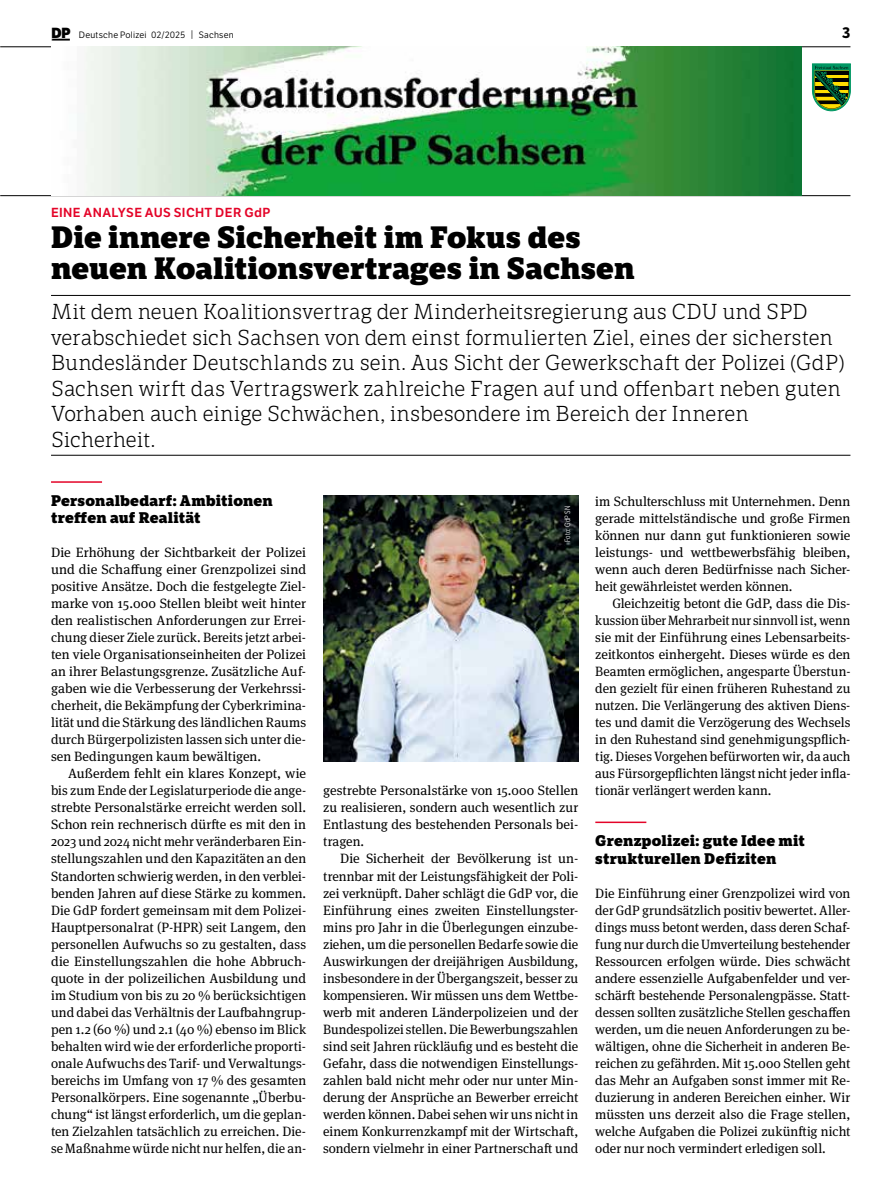
<style>
.page{position:relative;width:893px;height:1191px;background:#fff}
.page>*{position:absolute;margin:0;border:0;box-sizing:border-box;transform-origin:0 0}
.t1{font:800 30px/30.9px "LFT Etica Sheriff";letter-spacing:.005em;color:#000}
.t2{font:300 21px/25.5px "LFT Etica Sheriff";letter-spacing:-.01em;color:#000}
.t3{font:800 15px/17px "LFT Etica Sheriff";letter-spacing:.01em;color:#000}
.t4{font:700 15px "LFT Etica";color:#000}
.t5{font:13.5px/17px "Meta Serif Pro";color:#000;text-align:justify}
.t6{font:12.75px "LFT Etica SB";letter-spacing:.03em;color:#e40428}
.t7{font:9px "LFT Etica Bk";letter-spacing:.025em;color:#000}
.t8{font:300 7.5px "LFT Etica Condensed";letter-spacing:.02em;color:#fff}
.s1{font-family:"LFT Etica XB";font-size:14.25px}
.s2{font-size:9.3px}
</style>
<div class="page">
<hr style="left:0;top:195px;width:850px;height:1px;background:#000">
<hr style="left:0;top:47px;width:850px;height:1px;background:#000">
<svg style="left:52px;top:39px;width:18px;height:2px"></svg>
<svg style="left:812px;top:64px;width:38px;height:47px;background:#4e7735"></svg>
<hr style="left:51px;top:295px;width:799px;height:1px;background:#000">
<hr style="left:51px;top:455px;width:799px;height:1px;background:#000">
<hr style="left:51px;top:481px;width:51px;height:2px;background:#e40428">
<hr style="left:595px;top:821px;width:51px;height:2px;background:#e40428">
<img style="left:323px;top:496px;width:255px;height:265px">
<img style="left:51px;top:47px;width:751px;height:149px">
<p class="t7" style="left:52px;top:29px;width:184px"><span class="s1">DP</span> Deutsche Polizei 02/2025 <span class="s2">|</span> Sachsen</p>
<p class="t4" style="left:842px;top:23px;width:10px">3</p>
<p class="t6" style="left:51px;top:205px;width:221px">EINE ANALYSE AUS SICHT DER GdP</p>
<h1 class="t1" style="left:51px;top:222px;width:585px">Die innere Sicherheit im Fokus des neuen Koalitionsvertrages in Sachsen</h1>
<p class="t2" style="left:51px;top:299px;width:795px">Mit dem neuen Koalitionsvertrag der Minderheitsregierung aus CDU und SPD verabschiedet sich Sachsen von dem einst formulierten Ziel, eines der sichersten Bundesländer Deutschlands zu sein. Aus Sicht der Gewerkschaft der Polizei (GdP)<br>Sachsen wirft das Vertragswerk zahlreiche Fragen auf und offenbart neben guten Vorhaben auch einige Schwächen, insbesondere im Bereich der Inneren Sicherheit.</p>
<p class="t3" style="left:51px;top:492px;width:223px">Personalbedarf: Ambitionen treffen auf Realität</p>
<p class="t5" style="left:51px;top:543px;width:257px">Die Erhöhung der Sichtbarkeit der Polizei und die Schaffung einer Grenzpolizei sind positive Ansätze. Doch die festgelegte Ziel&shy;marke von 15.000 Stellen bleibt weit hinter den realistischen Anforderungen zur Errei&shy;chung dieser Ziele zurück. Bereits jetzt arbei&shy;ten viele Organisationseinheiten der Polizei an ihrer Belastungsgrenze. Zusätzliche Auf&shy;gaben wie die Verbesserung der Verkehrssi&shy;cherheit, die Bekämpfung der Cyberkrimina&shy;lität und die Stärkung des ländlichen Raums durch Bürgerpolizisten lassen sich unter die&shy;sen Bedingungen kaum bewältigen.</p>
<p class="t5" style="left:51px;top:764px;width:257px;text-indent:17px">Außerdem fehlt ein klares Konzept, wie bis zum Ende der Legislaturperiode die ange&shy;strebte Personalstärke erreicht werden soll.<br>Schon rein rechnerisch dürfte es mit den in 2023 und 2024 nicht mehr veränderbaren Ein&shy;stellungszahlen und den Kapazitäten an den Standorten schwierig werden, in den verblei&shy;benden Jahren auf diese Stärke zu kommen.<br>Die GdP fordert gemeinsam mit dem Polizei-Hauptpersonalrat (P-HPR) seit Langem, den personellen Aufwuchs so zu gestalten, dass die Einstellungszahlen die hohe Abbruch&shy;quote in der polizeilichen Ausbildung und im Studium von bis zu 20 % berücksichtigen und dabei das Verhältnis der Laufbahngrup&shy;pen 1.2 (60 %) und 2.1 (40 %) ebenso im Blick behalten wird wie der erforderliche proporti&shy;onale Aufwuchs des Tarif- und Verwaltungs&shy;bereichs im Umfang von 17 % des gesamten Personalkörpers. Eine sogenannte „Überbu&shy;chung“ ist längst erforderlich, um die geplan&shy;ten Zielzahlen tatsächlich zu erreichen. Die&shy;se Maßnahme würde nicht nur helfen, die an-</p>
<p class="t8" style="left:563px;top:542px;width:37px;rotate:-90deg">Foto: GdP SN</p>
<p class="t5" style="left:323px;top:781px;width:257px">gestrebte Personalstärke von 15.000 Stellen zu realisieren, sondern auch wesentlich zur Entlastung des bestehenden Personals bei&shy;tragen.</p>
<p class="t5" style="left:323px;top:849px;width:257px;text-indent:17px">Die Sicherheit der Bevölkerung ist un&shy;trennbar mit der Leistungsfähigkeit der Poli&shy;zei verknüpft. Daher schlägt die GdP vor, die Einführung eines zweiten Einstellungster&shy;mins pro Jahr in die Überlegungen einzube&shy;ziehen, um die personellen Bedarfe sowie die Auswirkungen der dreijährigen Ausbildung, insbesondere in der Übergangszeit, besser zu kompensieren. Wir müssen uns dem Wettbe&shy;werb mit anderen Länderpolizeien und der Bundespolizei stellen. Die Bewerbungszahlen sind seit Jahren rückläufig und es besteht die Gefahr, dass die notwendigen Einstellungs&shy;zahlen bald nicht mehr oder nur unter Min&shy;derung der Ansprüche an Bewerber erreicht werden können. Dabei sehen wir uns nicht in einem Konkurrenzkampf mit der Wirtschaft, sondern vielmehr in einer Partnerschaft und</p>
<p class="t5" style="left:595px;top:492px;width:257px">im Schulterschluss mit Unternehmen. Denn gerade mittelständische und große Firmen können nur dann gut funktionieren sowie leistungs- und wettbewerbsfähig bleiben, wenn auch deren Bedürfnisse nach Sicher&shy;heit gewährleistet werden können.</p>
<p class="t5" style="left:595px;top:594px;width:257px;text-indent:17px">Gleichzeitig betont die GdP, dass die Dis&shy;kussion über Mehrarbeit nur sinnvoll ist, wenn sie mit der Einführung eines Lebensarbeits&shy;zeitkontos einhergeht. Dieses würde es den Beamten ermöglichen, angesparte Überstun&shy;den gezielt für einen früheren Ruhestand zu nutzen. Die Verlängerung des aktiven Diens&shy;tes und damit die Verzögerung des Wechsels in den Ruhestand sind genehmigungspflich&shy;tig. Dieses Vorgehen befürworten wir, da auch aus Fürsorgepflichten längst nicht jeder infla&shy;tionär verlängert werden kann.</p>
<p class="t3" style="left:595px;top:832px;width:211px">Grenzpolizei: gute Idee mit strukturellen Defiziten</p>
<p class="t5" style="left:595px;top:883px;width:257px">Die Einführung einer Grenzpolizei wird von der GdP grundsätzlich positiv bewertet. Aller&shy;dings muss betont werden, dass deren Schaf&shy;fung nur durch die Umverteilung bestehender Ressourcen erfolgen würde. Dies schwächt andere essenzielle Aufgabenfelder und ver&shy;schärft bestehende Personalengpässe. Statt&shy;dessen sollten zusätzliche Stellen geschaffen werden, um die neuen Anforderungen zu be&shy;wältigen, ohne die Sicherheit in anderen Be&shy;reichen zu gefährden. Mit 15.000 Stellen geht das Mehr an Aufgaben sonst immer mit Re&shy;duzierung in anderen Bereichen einher. Wir müssten uns derzeit also die Frage stellen, welche Aufgaben die Polizei zukünftig nicht oder nur noch vermindert erledigen soll.</p>
</div>
